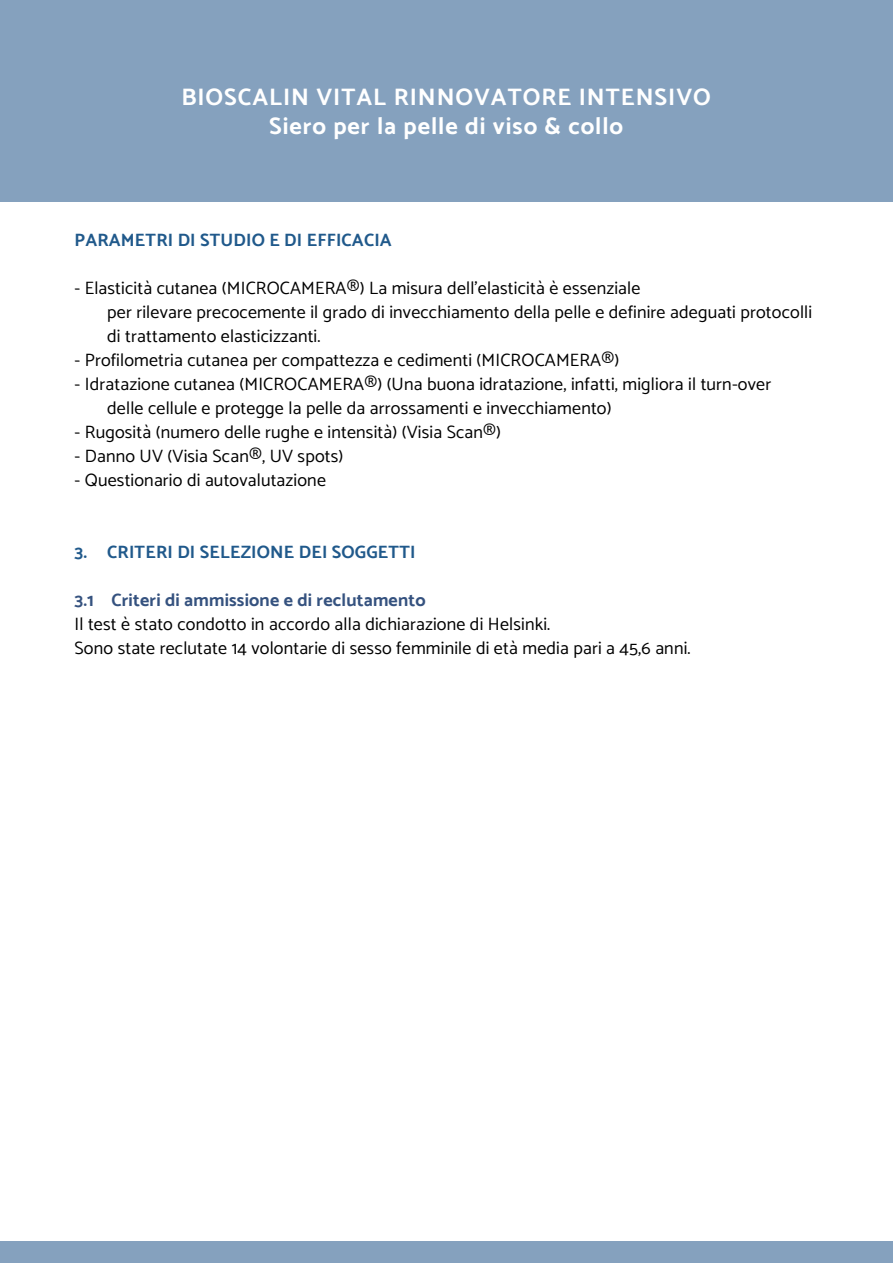
<style>
.page{position:relative;width:893px;height:1263px;background:#85a1be}
.page>*{position:absolute;margin:0;border:0;box-sizing:border-box;transform-origin:0 0}
.t1{font:700 24px/28.8px "Catamaran";letter-spacing:.04em;color:#fff;text-align:center}
.t2{font:18px/24px "Catamaran";letter-spacing:.01em;color:#000}
.t3{font:700 18px "Catamaran";letter-spacing:.01em;color:#20598b}
.t4{font:700 18px "Catamaran";letter-spacing:.01em;color:#35527f}
</style>
<div class="page">
<div style="left:0;top:203px;width:893px;height:1038px;background:#fff"></div>
<h1 class="t1" style="left:181px;top:82px;width:531px">BIOSCALIN VITAL RINNOVATORE INTENSIVO<br>Siero per la pelle di viso &amp; collo</h1>
<p class="t3" style="left:75px;top:227px;width:319px">PARAMETRI DI STUDIO E DI EFFICACIA</p>
<p class="t2" style="left:107px;top:276px;width:706px;text-indent:-33px">- Elasticità cutanea (MICROCAMERA®) La misura dell’elasticità è essenziale<br>per rilevare precocemente il grado di invecchiamento della pelle e definire adeguati protocolli di trattamento elasticizzanti.</p>
<p class="t2" style="left:75px;top:348px;width:546px">- Profilometria cutanea per compattezza e cedimenti (MICROCAMERA®)</p>
<p class="t2" style="left:107px;top:372px;width:665px;text-indent:-33px">- Idratazione cutanea (MICROCAMERA®) (Una buona idratazione, infatti, migliora il turn-over delle cellule e protegge la pelle da arrossamenti e invecchiamento)</p>
<p class="t2" style="left:75px;top:420px;width:428px">- Rugosità (numero delle rughe e intensità) (Visia Scan®)</p>
<p class="t2" style="left:75px;top:444px;width:270px">- Danno UV (Visia Scan®, UV spots)</p>
<p class="t2" style="left:75px;top:468px;width:253px">- Questionario di autovalutazione</p>
<p class="t3" style="left:75px;top:539px;width:343px">3. CRITERI DI SELEZIONE DEI SOGGETTI</p>
<p class="t4" style="left:75px;top:587px;width:353px">3.1 Criteri di ammissione e di reclutamento</p>
<p class="t2" style="left:75px;top:612px;width:618px">Il test è stato condotto in accordo alla dichiarazione di Helsinki.<br>Sono state reclutate 14 volontarie di sesso femminile di età media pari a 45,6 anni.</p>
</div>
